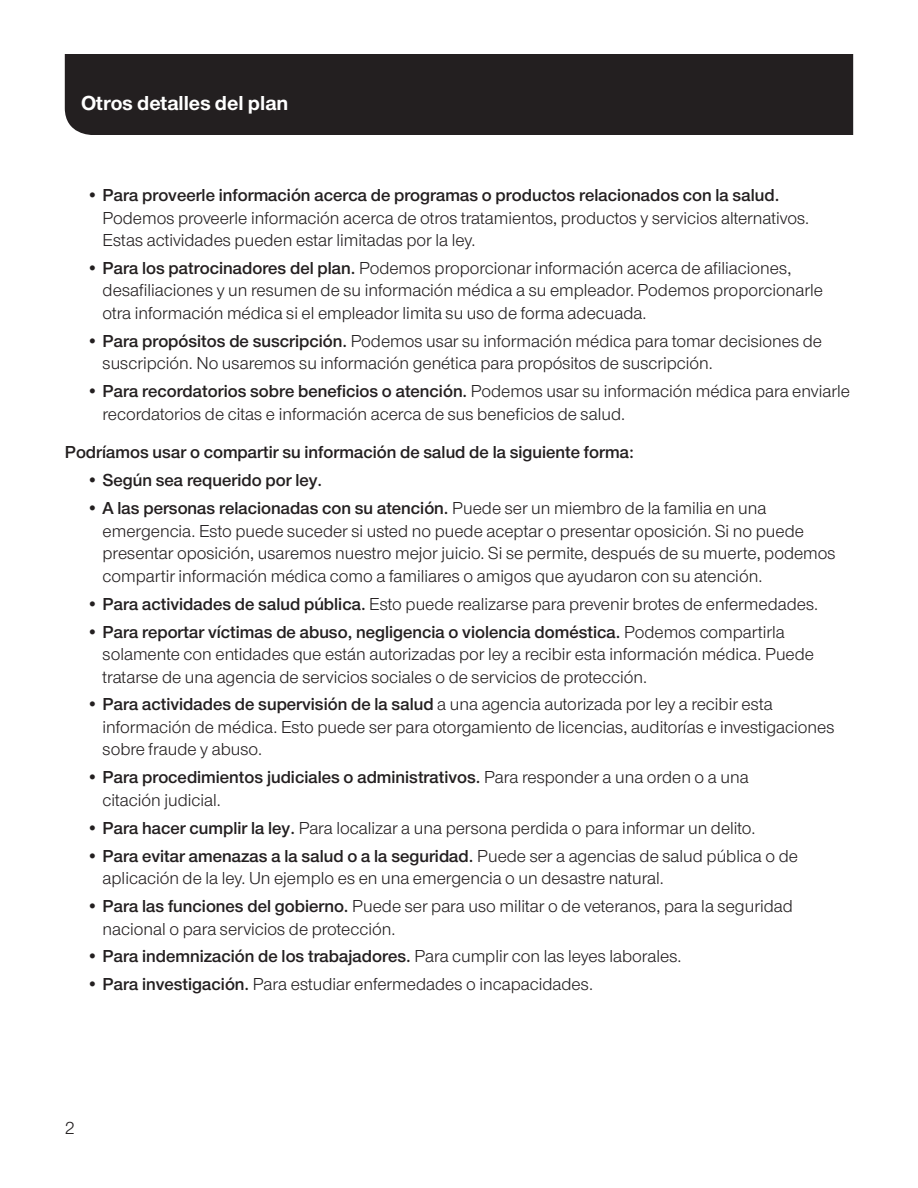
<style>
.page{position:relative;width:918px;height:1188px;background:#fff}
.page>*{position:absolute;margin:0;border:0;box-sizing:border-box;transform-origin:0 0}
.t1{font:700 21px "UHC Sans";color:#fff}
.Body___bullets_12_15{font:18px/22.5px "UHC Sans";color:#231f20}
.Body___bullets_12_15-2{font:600 18px "UHC Sans";color:#231f20}
.Body_BETWEEN_bullet{font:600 18px "UHC Sans";color:#231f20}
.s1{font-weight:600}
.s2{font-weight:400}
</style>
<div class="page">
<div style="left:65px;top:54px;width:788px;height:81px;background:#231f20"></div>
<p class="t1" style="left:81px;top:88px;width:209px">Otros detalles del plan</p>
<p class="Body___bullets_12_15" style="left:103px;top:183px;width:708px;text-indent:-16px">• <span class="s1">Para proveerle información acerca de programas o productos relacionados con la salud.<br></span>Podemos proveerle información acerca de otros tratamientos, productos y servicios alternativos.<br>Estas actividades pueden estar limitadas por la ley.</p>
<p class="Body___bullets_12_15" style="left:103px;top:256px;width:722px;text-indent:-16px">• <span class="s1">Para los patrocinadores del plan.</span> Podemos proporcionar información acerca de afiliaciones, desafiliaciones y un resumen de su información médica a su empleador. Podemos proporcionarle otra información médica si el empleador limita su uso de forma adecuada.</p>
<p class="Body___bullets_12_15" style="left:103px;top:329px;width:721px;text-indent:-16px">• <span class="s1">Para propósitos de suscripción.</span> Podemos usar su información médica para tomar decisiones de suscripción. No usaremos su información genética para propósitos de suscripción.</p>
<p class="Body___bullets_12_15" style="left:103px;top:379px;width:749px;text-indent:-16px">• <span class="s1">Para recordatorios sobre beneficios o atención.</span> Podemos usar su información médica para enviarle recordatorios de citas e información acerca de sus beneficios de salud.</p>
<p class="Body_BETWEEN_bullet" style="left:65px;top:441px;width:570px">Podríamos usar o compartir su información de salud de la siguiente forma:</p>
<p class="Body___bullets_12_15-2" style="left:86px;top:469px;width:237px"><span class="s2">•</span> Según sea requerido por ley.</p>
<p class="Body___bullets_12_15" style="left:103px;top:496px;width:735px;text-indent:-16px">• <span class="s1">A las personas relacionadas con su atención.</span> Puede ser un miembro de la familia en una emergencia. Esto puede suceder si usted no puede aceptar o presentar oposición. Si no puede presentar oposición, usaremos nuestro mejor juicio. Si se permite, después de su muerte, podemos compartir información médica como a familiares o amigos que ayudaron con su atención.</p>
<p class="Body___bullets_12_15" style="left:86px;top:592px;width:733px">• <span class="s1">Para actividades de salud pública.</span> Esto puede realizarse para prevenir brotes de enfermedades.</p>
<p class="Body___bullets_12_15" style="left:103px;top:620px;width:713px;text-indent:-16px">• <span class="s1">Para reportar víctimas de abuso, negligencia o violencia doméstica.</span> Podemos compartirla solamente con entidades que están autorizadas por ley a recibir esta información médica. Puede tratarse de una agencia de servicios sociales o de servicios de protección.</p>
<p class="Body___bullets_12_15" style="left:103px;top:693px;width:733px;text-indent:-16px">• <span class="s1">Para actividades de supervisión de la salud</span> a una agencia autorizada por ley a recibir esta información de médica. Esto puede ser para otorgamiento de licencias, auditorías e investigaciones sobre fraude y abuso.</p>
<p class="Body___bullets_12_15" style="left:103px;top:765px;width:648px;text-indent:-16px">• <span class="s1">Para procedimientos judiciales o administrativos.</span> Para responder a una orden o a una citación judicial.</p>
<p class="Body___bullets_12_15" style="left:86px;top:816px;width:670px">• <span class="s1">Para hacer cumplir la ley.</span> Para localizar a una persona perdida o para informar un delito.</p>
<p class="Body___bullets_12_15" style="left:103px;top:844px;width:697px;text-indent:-16px">• <span class="s1">Para evitar amenazas a la salud o a la seguridad.</span> Puede ser a agencias de salud pública o de aplicación de la ley. Un ejemplo es en una emergencia o un desastre natural.</p>
<p class="Body___bullets_12_15" style="left:103px;top:894px;width:692px;text-indent:-16px">• <span class="s1">Para las funciones del gobierno.</span> Puede ser para uso militar o de veteranos, para la seguridad nacional o para servicios de protección.</p>
<p class="Body___bullets_12_15-2" style="left:86px;top:945px;width:597px"><span class="s2">•</span> Para indemnización de los trabajadores. <span class="s2">Para cumplir con las leyes laborales.</span></p>
<p class="Body___bullets_12_15" style="left:86px;top:972px;width:508px">• <span class="s1">Para investigación.</span> Para estudiar enfermedades o incapacidades.</p>
<p class="Body___bullets_12_15" style="left:65px;top:1116px;width:12px">2</p>
</div>
